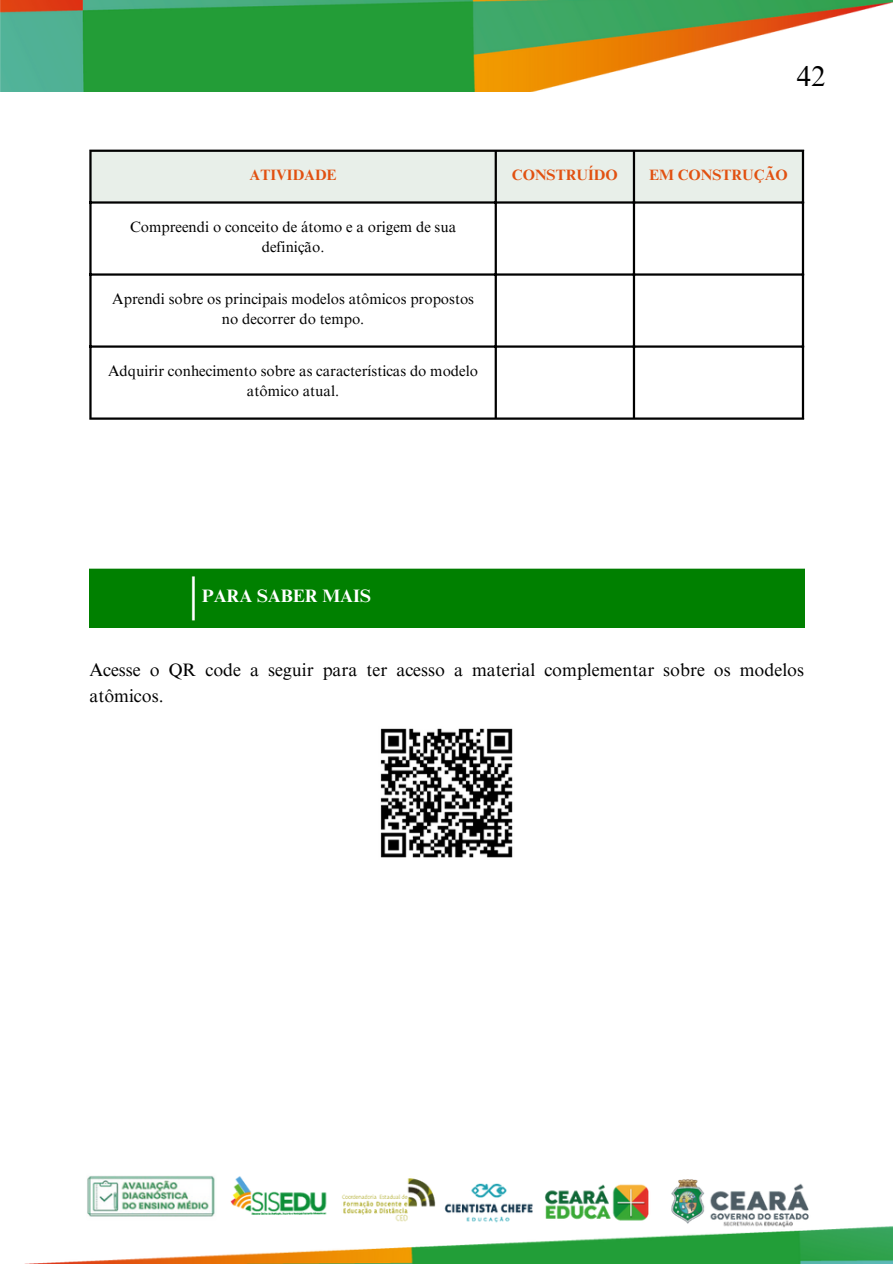
<style>
.page{position:relative;width:893px;height:1264px;background:#fff}
.page>*{position:absolute;margin:0;border:0;box-sizing:border-box;transform-origin:0 0}
.t1{font:28.5px "Times NRMT Pro";color:#000}
.t2{font:18px/25.8px "Times NRMT Pro";color:#000}
.t3{font:700 18px "Times NRMT Pro";color:#fff}
.t4{font:15px/20.2px "Times NRMT Pro";color:#000;text-align:center}
.t5{font:700 15px "Times NRMT Pro";color:#e15111}
</style>
<div class="page">
<div style="left:92px;top:152px;width:709px;height:49px;background:#e8efe9"></div>
<hr style="left:89px;top:152px;width:3px;height:265px;background:#000">
<hr style="left:494px;top:152px;width:3px;height:265px;background:#000">
<hr style="left:632px;top:152px;width:3px;height:265px;background:#000">
<hr style="left:801px;top:152px;width:3px;height:265px;background:#000">
<hr style="left:89px;top:150px;width:715px;height:2px;background:#000">
<hr style="left:89px;top:201px;width:715px;height:3px;background:#000">
<hr style="left:89px;top:273px;width:715px;height:3px;background:#000">
<hr style="left:89px;top:345px;width:715px;height:3px;background:#000">
<hr style="left:89px;top:417px;width:715px;height:3px;background:#000">
<img style="left:0;top:0;width:892px;height:91px">
<img style="left:43px;top:1175px;width:849px;height:88px">
<img style="left:380px;top:728px;width:133px;height:130px">
<div style="left:89px;top:568px;width:715px;height:60px;background:#008000"></div>
<p class="t1" style="left:796px;top:66px;width:30px">42</p>
<p class="t5" style="left:249px;top:169px;width:89px">ATIVIDADE</p>
<p class="t5" style="left:512px;top:169px;width:107px">CONSTRUÍDO</p>
<p class="t5" style="left:649px;top:169px;width:140px">EM CONSTRUÇÃO</p>
<p class="t4" style="left:130px;top:218px;width:328px">Compreendi o conceito de átomo e a origem de sua definição.</p>
<p class="t4" style="left:112px;top:290px;width:363px">Aprendi sobre os principais modelos atômicos propostos no decorrer do tempo.</p>
<p class="t4" style="left:108px;top:362px;width:371px">Adquirir conhecimento sobre as características do modelo atômico atual.</p>
<p class="t3" style="left:202px;top:589px;width:171px">PARA SABER MAIS</p>
<p class="t2" style="left:89px;top:659px;width:716px">Acesse o QR code a seguir para ter acesso a material complementar sobre os modelos atômicos.</p>
</div>
